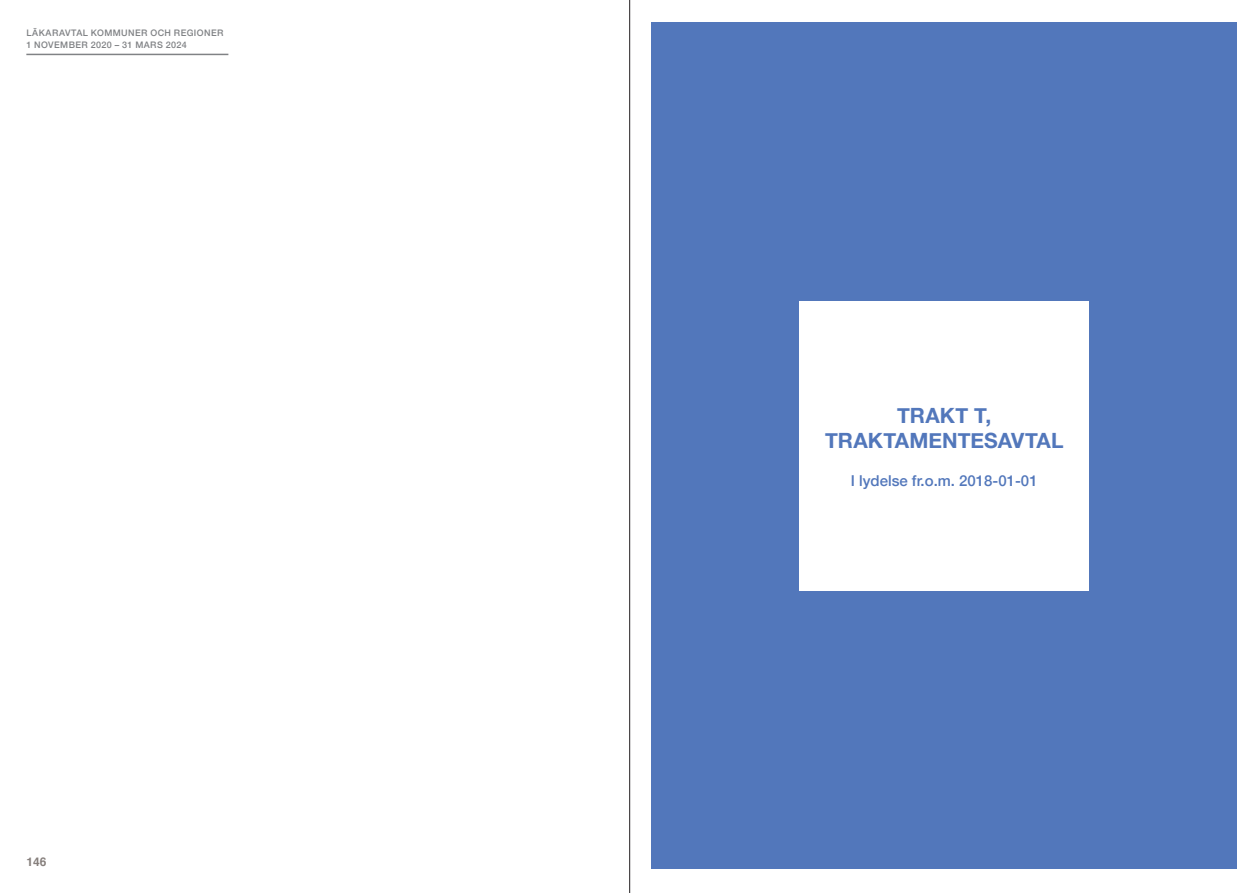
<style>
.page{position:relative;width:1259px;height:893px;background:#fff}
.page>*{position:absolute;margin:0;border:0;box-sizing:border-box;transform-origin:0 0}
.rubbe_1{font:700 21px/25.2px "Helvetica Neue";letter-spacing:.005em;color:#5277bb;text-align:center}
.rubbe_1-2{font:500 15px "Helvetica Neue";color:#5277bb}
.t1{font:700 12px "Helvetica";color:#867f7c}
.t2{font:500 9px/12px "Helvetica Neue";letter-spacing:.045em;color:#808285}
</style>
<div class="page">
<hr style="left:26px;top:54px;width:202px;height:1px;background:#808285">
<hr style="left:629px;top:0;width:1px;height:893px;background:#231f20">
<div style="left:651px;top:23px;width:585px;height:846px;background:#5277bb"></div>
<div style="left:799px;top:301px;width:289px;height:289px;background:#fff"></div>
<p class="t2" style="left:26px;top:26px;width:199px">LÄKARAVTAL KOMMUNER OCH REGIONER<br>1 NOVEMBER 2020 – 31 MARS 2024</p>
<h3 class="t1" style="left:26px;top:852px;width:22px">146</h3>
<p class="rubbe_1" style="left:825px;top:403px;width:240px">TRAKT T,<br>TRAKTAMENTESAVTAL</p>
<p class="rubbe_1-2" style="left:851px;top:469px;width:188px">I lydelse fr.o.m. 2018-01-01</p>
</div>
